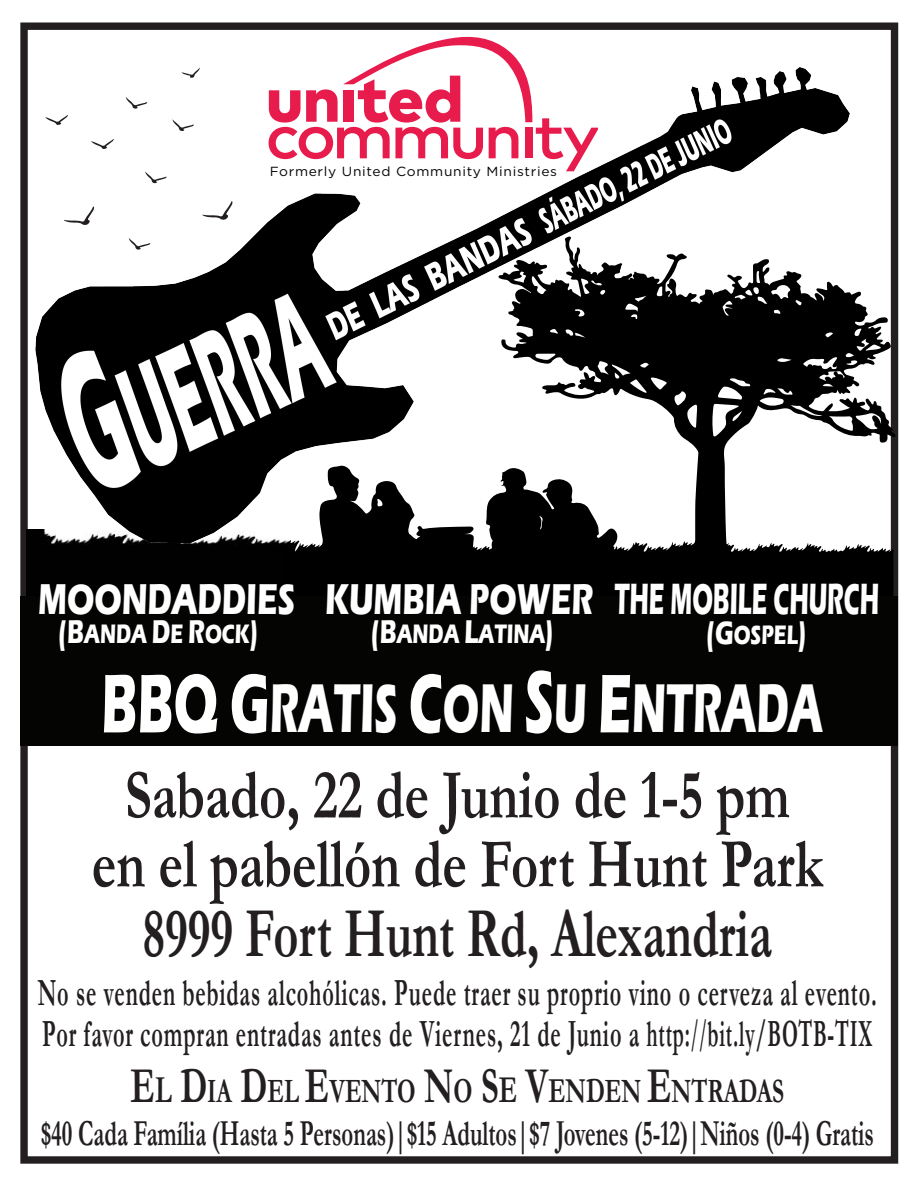
<style>
.page{position:relative;width:918px;height:1188px;background:#fff}
.page>*{position:absolute;margin:0;border:0;box-sizing:border-box;transform-origin:0 0}
.t1{font:700 70.95px "Eras ITC";color:#fff;scale:.59 1}
.t2{font:700 70.8px "Garamond";color:#231f20;scale:.74 1}
.t3{font:700 70.8px "Garamond";color:#231f20;scale:.68 1}
.t4{font:700 45.15px "Eras ITC";color:#fff;scale:.53 1}
.t5{font:700 44.4px "Eras ITC";color:#fff;scale:.71 1}
.t6{font:700 38.85px "Garamond";letter-spacing:.04em;color:#231f20;scale:.57 1}
.t7{font:700 36.9px "Garamond";color:#231f20;scale:.61 1}
.t8{font:700 34.5px "Garamond";color:#231f20;scale:.68 1}
.t9{font:700 27.45px "Eras ITC";color:#fff;scale:.71 1}
.t10{font:13.2px "Gotham";letter-spacing:.05em;color:#050504;scale:1.04 1}
.s1{font-size:33.9px}
.s2{font-size:86.25px}
.s3{font-size:91.2px}
.s4{font-size:50.7px}
.s5{font-size:38.4px}
.s6{font-size:35.4px}
.s7{font-size:38.25px}
</style>
<div class="page">
<div style="left:20px;top:23px;width:878px;height:1141px;border:7px solid #231f20"></div>
<svg style="left:287px;top:236px;width:608px;height:360px;fill:#000"></svg>
<div style="left:27px;top:529px;width:260px;height:67px;background:#010101"></div>
<div style="left:20px;top:596px;width:878px;height:150px;background:#040503"></div>
<img style="left:32px;top:67px;width:818px;height:478px">
<svg style="left:269px;top:37px;width:329px;height:134px"></svg>
<p class="t10" style="left:270px;top:164px;width:278px">Formerly United Community Ministries</p>
<p class="t5" style="left:38px;top:574px;width:364px">MOONDADDIES</p>
<p class="t5" style="left:325px;top:574px;width:380px">KUMBIA POWER</p>
<p class="t4" style="left:614px;top:573px;width:501px">THE MOBILE CHURCH</p>
<p class="t9" style="left:58px;top:618px;width:284px"><span class="s1">(B</span>ANDA <span class="s1">D</span>E <span class="s1">R</span>OCK<span class="s1">)</span></p>
<p class="t9" style="left:371px;top:618px;width:260px"><span class="s1">(B</span>ANDA <span class="s1">L</span>ATINA<span class="s1">)</span></p>
<p class="t9" style="left:706px;top:619px;width:144px"><span class="s1">(G</span>OSPEL<span class="s1">)</span></p>
<p class="t1" style="left:101px;top:668px;width:1225px"><span class="s2">BBQ G</span>RATIS <span class="s2">C</span>ON <span class="s3">S</span>U <span class="s2">E</span>NTRADA</p>
<p class="t2" style="left:125px;top:747px;width:900px">Sabado, 22 de Junio de 1-5 pm</p>
<p class="t2" style="left:92px;top:816px;width:990px">en el pabellón de Fort Hunt Park</p>
<p class="t3" style="left:143px;top:885px;width:928px">8999 Fort Hunt Rd, Alexandria</p>
<p class="t6" style="left:38px;top:967px;width:1474px">No se venden bebidas alcohólicas. Puede traer su proprio vino o cerveza al evento.</p>
<p class="t6" style="left:42px;top:1008px;width:1458px">Por favor compran entradas antes de Viernes, 21 de Junio a http://bit.ly/BOTB-TIX</p>
<p class="t8" style="left:131px;top:1068px;width:963px"><span class="s4">E</span><span class="s5">L</span> <span class="s4">D</span>IA <span class="s4">D</span>EL <span class="s4">E</span>VENTO <span class="s4">N</span><span class="s6">O</span> <span class="s4">S</span><span class="s7">E</span> <span class="s4">V</span><span class="s6">END</span>EN <span class="s4">E</span>NTRADAS</p>
<p class="t7" style="left:41px;top:1108px;width:1368px">$40 Cada Família (Hasta 5 Personas)|$15 Adultos|$7 Jovenes (5-12)|Niños (0-4) Gratis</p>
</div>
